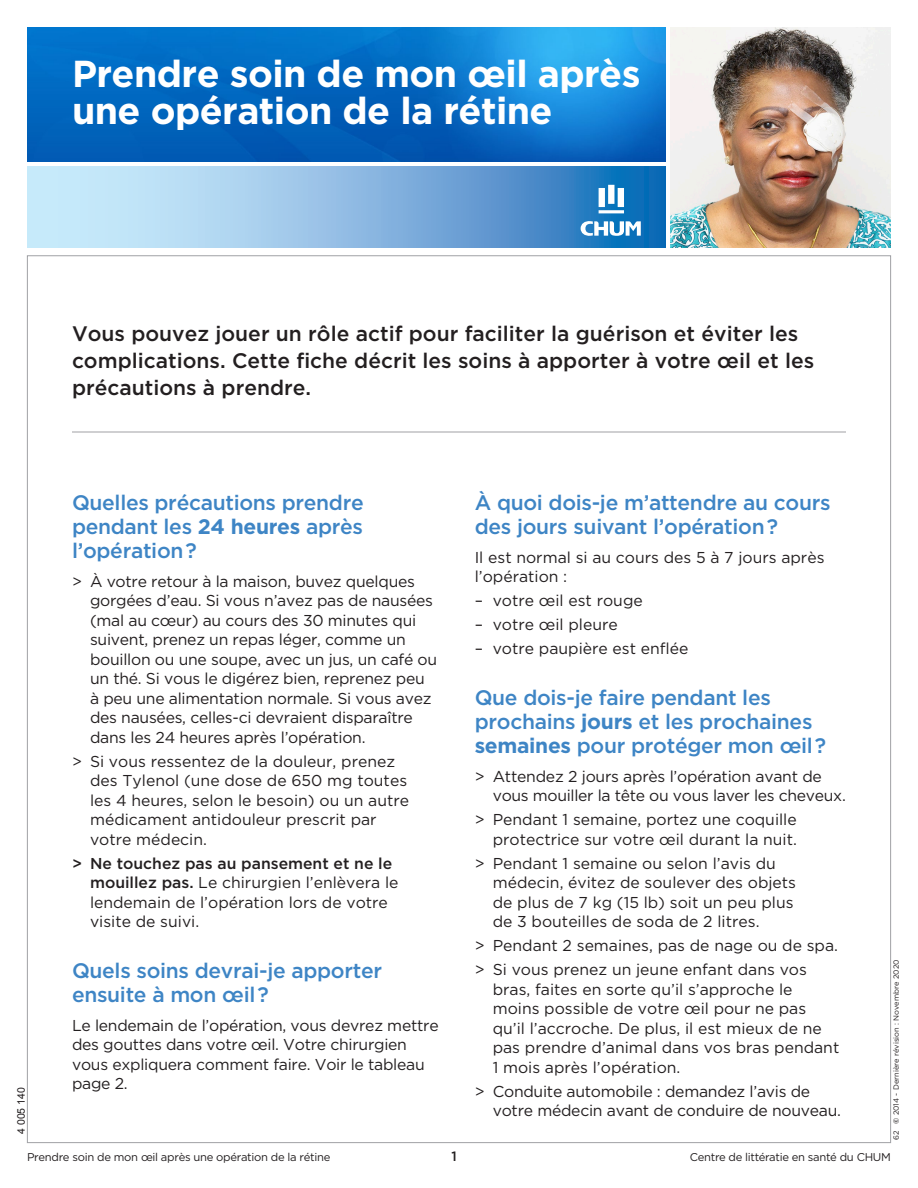
<style>
.page{position:relative;width:918px;height:1188px;background:#fff}
.page>*{position:absolute;margin:0;border:0;box-sizing:border-box;transform-origin:0 0}
.t1{font:700 37.5px/37.5px "Gotham";letter-spacing:-.015em;color:#fff}
.t2{font:500 21px/24px "Gotham";letter-spacing:-.015em;color:#3e85c5}
.t3{font:500 21px/27px "Gotham";color:#231f20}
.t4{font:15.75px/19.5px "Gotham";color:#231f20}
.t5{font:15.75px/19.5px "Gotham";letter-spacing:-.02em;color:#231f20}
.t6{font:500 13.5px "Gotham";color:#231f20}
.t7{font:11.25px "Gotham";letter-spacing:-.025em;color:#231f20}
.t8{font:10.5px "Arial";color:#231f20}
.t9{font:7.5px "Gotham";color:#231f20}
.s1{font-weight:700}
.s2{font-weight:500}
</style>
<div class="page">
<hr style="left:72px;top:432px;width:774px;height:1px;background:#a0a1a5">
<img style="left:27px;top:27px;width:639px;height:135px">
<img style="left:670px;top:27px;width:221px;height:221px">
<svg style="left:27px;top:166px;width:639px;height:82px;background:#85b7e0"></svg>
<svg style="left:599px;top:185px;width:25px;height:28px"></svg>
<svg style="left:581px;top:221px;width:60px;height:15px"></svg>
<h1 class="t1" style="left:72px;top:55px;width:570px">Prendre soin de mon œil après une opération de la rétine</h1>
<h2 class="t3" style="left:72px;top:320px;width:744px">Vous pouvez jouer un rôle actif pour faciliter la guérison et éviter les complications. Cette fiche décrit les soins à apporter à votre œil et les précautions à prendre.</h2>
<p class="t8" style="left:14px;top:1134px;width:48px;rotate:-90deg">4 005 140</p>
<h2 class="t2" style="left:72px;top:491px;width:293px;text-align:justify">Quelles précautions prendre pendant les <span class="s1">24 heures</span> après l’opération?</h2>
<p class="t4" style="left:90px;top:571px;width:349px;text-indent:-18px">&gt; À votre retour à la maison, buvez quelques gorgées d’eau. Si vous n’avez pas de nausées (mal au cœur) au cours des 30 minutes qui suivent, prenez un repas léger, comme un bouillon ou une soupe, avec un jus, un café ou un thé. Si vous le digérez bien, reprenez peu à peu une alimentation normale. Si vous avez des nausées, celles-ci devraient disparaître dans les 24 heures après l’opération.</p>
<p class="t4" style="left:90px;top:751px;width:321px;text-indent:-18px">&gt; Si vous ressentez de la douleur, prenez des Tylenol (une dose de 650 mg toutes les 4 heures, selon le besoin) ou un autre médicament antidouleur prescrit par votre médecin.</p>
<p class="t4" style="left:90px;top:853px;width:310px;text-indent:-18px"><span class="s2">&gt; Ne touchez pas au pansement et ne le mouillez pas.</span> Le chirurgien l’enlèvera le lendemain de l’opération lors de votre visite de suivi.</p>
<h2 class="t2" style="left:72px;top:959px;width:312px">Quels soins devrai-je apporter ensuite à mon œil?</h2>
<p class="t4" style="left:72px;top:1015px;width:368px">Le lendemain de l’opération, vous devrez mettre des gouttes dans votre œil. Votre chirurgien vous expliquera comment faire. Voir le tableau page 2.</p>
<p class="t7" style="left:27px;top:1150px;width:305px">Prendre soin de mon œil après une opération de la rétine</p>
<p class="t6" style="left:451px;top:1148px;width:7px">1</p>
<h2 class="t2" style="left:475px;top:491px;width:357px">À quoi dois-je m’attendre au cours des jours suivant l’opération?</h2>
<p class="t4" style="left:475px;top:547px;width:351px">Il est normal si au cours des 5 à 7 jours après l’opération :</p>
<p class="t4" style="left:475px;top:591px;width:170px">– votre œil est rouge</p>
<p class="t4" style="left:475px;top:615px;width:145px">– votre œil pleure</p>
<p class="t4" style="left:475px;top:639px;width:215px">– votre paupière est enflée</p>
<h2 class="t2" style="left:475px;top:686px;width:353px">Que dois-je faire pendant les prochains <span class="s1">jours</span> et les prochaines <span class="s1">semaines</span> pour protéger mon œil?</h2>
<p class="t5" style="left:493px;top:766px;width:355px;text-indent:-18px">&gt; Attendez 2 jours après l’opération avant de vous mouiller la tête ou vous laver les cheveux.</p>
<p class="t4" style="left:475px;top:810px;width:324px;text-align:right">&gt; Pendant 1 semaine, portez une coquille protectrice sur votre œil durant la nuit.</p>
<p class="t4" style="left:493px;top:853px;width:305px;text-indent:-18px">&gt; Pendant 1 semaine ou selon l’avis du médecin, évitez de soulever des objets de plus de 7 kg (15 lb) soit un peu plus de 3 bouteilles de soda de 2 litres.</p>
<p class="t4" style="left:475px;top:934px;width:365px;line-height:24px">&gt; Pendant 2 semaines, pas de nage ou de spa. &gt; Si vous prenez un jeune enfant dans vos</p>
<p class="t4" style="left:493px;top:979px;width:348px">bras, faites en sorte qu’il s’approche le moins possible de votre œil pour ne pas qu’il l’accroche. De plus, il est mieux de ne pas prendre d’animal dans vos bras pendant 1 mois après l’opération.</p>
<p class="t4" style="left:493px;top:1081px;width:350px;text-indent:-18px">&gt; Conduite automobile : demandez l’avis de votre médecin avant de conduire de nouveau.</p>
<p class="t7" style="left:690px;top:1150px;width:203px">Centre de littératie en santé du CHUM</p>
<p class="t9" style="left:892px;top:1140px;width:182px;rotate:-90deg">62 <span class="s1">©</span> 2014 - Dernière révision : Novembre 2020</p>
</div>
